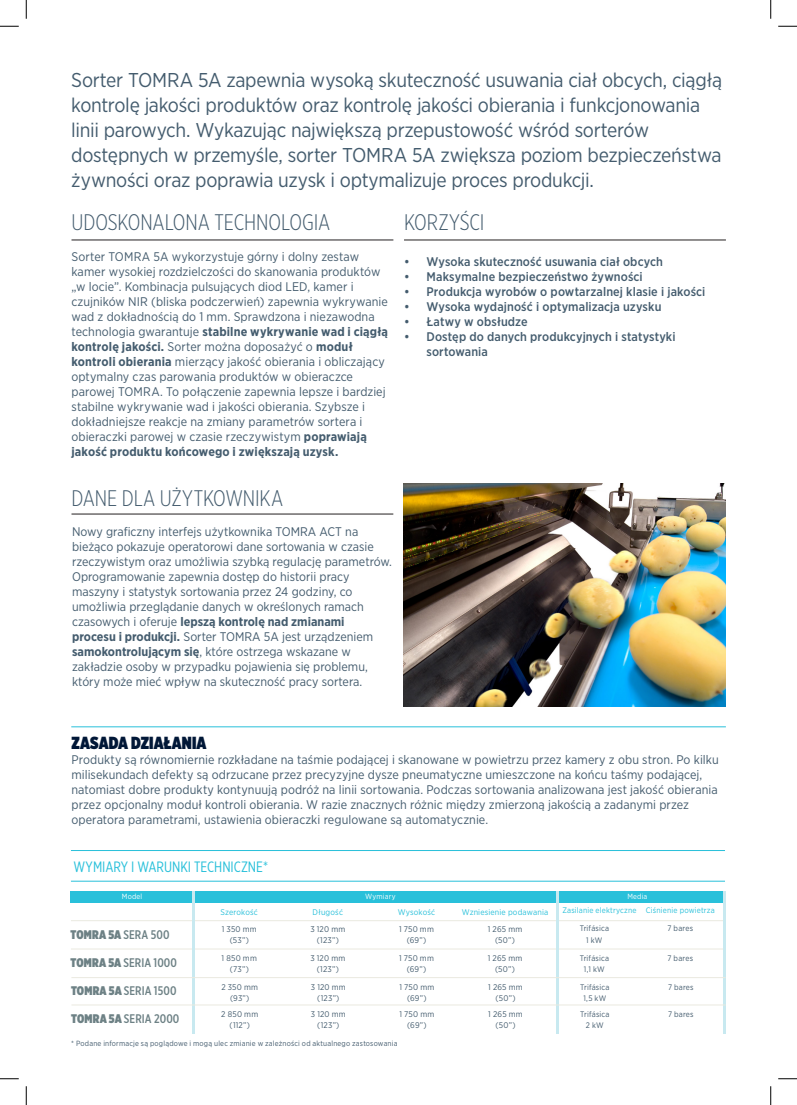
<style>
.page{position:relative;width:797px;height:1105px;background:#fff}
.page>*{position:absolute;margin:0;border:0;box-sizing:border-box;transform-origin:0 0}
.t1{font:300 22.5px "Gotham X Narrow";letter-spacing:-.005em;color:#445c6e}
.Big_Paragraph_1{font:20px/25px "Gotham Narrow";letter-spacing:-.015em;color:#445c6e}
.Body_Copy_-_8pt{font:900 17.5px "Gotham X Narrow";letter-spacing:.005em;color:#001737}
.List_Title_1{font:15px "Gotham X Narrow";color:#29c0da}
.Body_Copy_-_8pt-2{font:12.5px/15px "Gotham Narrow";color:#445c6e}
.t2{font:500 12.5px/15px "Gotham Narrow";letter-spacing:.01em;color:#445c6e}
.List_1{font:500 12.5px "Gotham X Narrow";letter-spacing:.005em;color:#6d8185}
.List_1-2{font:900 12.5px "Gotham X Narrow";letter-spacing:.015em;color:#6d8185}
.List_1-3{font:8.25px "Gotham Narrow";letter-spacing:.025em;color:#445c6e}
.List_1-4{font:8.25px "Gotham Narrow";letter-spacing:.02em;color:#29c0da}
.List_1-5{font:8px "Gotham Narrow";letter-spacing:.02em;color:#445c6e}
.List_1-6{font:8px "Gotham Narrow";letter-spacing:.02em;color:#29c0da}
.List_1-7{font:7.5px "Gotham Narrow";letter-spacing:.025em;color:#445c6e}
.List_1-8{font:7.5px "Gotham Narrow";letter-spacing:.025em;color:#fff}
.s1{font-weight:700}
.s2{font-weight:500}
.s3{font-weight:900}
</style>
<div class="page">
<hr style="left:71px;top:514px;width:322px;height:1px;background:#231f20">
<hr style="left:404px;top:240px;width:322px;height:1px;background:#231f20">
<hr style="left:71px;top:726px;width:655px;height:1px;background:#29c0da">
<hr style="left:71px;top:240px;width:322px;height:1px;background:#231f20">
<div style="left:71px;top:891px;width:654px;height:11px;background:#29c0da"></div>
<hr style="left:71px;top:881px;width:654px;height:1px;background:#29c0da">
<hr style="left:71px;top:850px;width:654px;height:1px;background:#29c0da">
<hr style="left:71px;top:920px;width:653px;height:1px;background:#eae9e0">
<hr style="left:71px;top:948px;width:654px;height:1px;background:#eae9e0">
<img style="left:404px;top:484px;width:322px;height:222px">
<hr style="left:193px;top:891px;width:2px;height:143px;background:#c8e9f0">
<hr style="left:557px;top:891px;width:2px;height:143px;background:#c8e9f0">
<hr style="left:723px;top:891px;width:2px;height:143px;background:#c8e9f0">
<hr style="left:71px;top:977px;width:654px;height:1px;background:#eae9e0">
<hr style="left:71px;top:1004px;width:654px;height:1px;background:#eae9e0">
<svg style="left:0;top:25px;width:19px;height:2px"></svg>
<svg style="left:778px;top:25px;width:19px;height:2px"></svg>
<svg style="left:0;top:1078px;width:19px;height:1px"></svg>
<svg style="left:778px;top:1078px;width:19px;height:1px"></svg>
<svg style="left:25px;top:0;width:2px;height:19px"></svg>
<svg style="left:25px;top:1086px;width:2px;height:19px"></svg>
<svg style="left:770px;top:0;width:1px;height:19px"></svg>
<svg style="left:770px;top:1086px;width:1px;height:19px"></svg>
<p class="Big_Paragraph_1" style="left:71px;top:67px;width:652px">Sorter TOMRA 5A zapewnia wysoką skuteczność usuwania ciał obcych, ciągłą kontrolę jakości produktów oraz kontrolę jakości obierania i funkcjonowania linii parowych. Wykazując największą przepustowość wśród sorterów dostępnych w przemyśle, sorter TOMRA 5A zwiększa poziom bezpieczeństwa żywności oraz poprawia uzysk i optymalizuje proces produkcji.</p>
<p class="t1" style="left:71px;top:209px;width:260px">UDOSKONALONA TECHNOLOGIA</p>
<p class="Body_Copy_-_8pt-2" style="left:71px;top:249px;width:318px">Sorter TOMRA 5A wykorzystuje górny i dolny zestaw kamer wysokiej rozdzielczości do skanowania produktów „w locie”. Kombinacja pulsujących diod LED, kamer i czujników NIR (bliska podczerwień) zapewnia wykrywanie wad z dokładnością do 1 mm. Sprawdzona i niezawodna technologia gwarantuje <span class="s1">stabilne wykrywanie wad i ciągłą kontrolę jakości.</span> Sorter można doposażyć o <span class="s1">moduł kontroli obierania</span> mierzący jakość obierania i obliczający optymalny czas parowania produktów w obieraczce parowej TOMRA. To połączenie zapewnia lepsze i bardziej stabilne wykrywanie wad i jakości obierania. Szybsze i dokładniejsze reakcje na zmiany parametrów sortera i obieraczki parowej w czasie rzeczywistym <span class="s1">poprawiają jakość produktu końcowego i zwiększają uzysk.</span></p>
<p class="t1" style="left:71px;top:485px;width:213px">DANE DLA UŻYTKOWNIKA</p>
<p class="Body_Copy_-_8pt-2" style="left:72px;top:524px;width:321px">Nowy graficzny interfejs użytkownika TOMRA ACT na bieżąco pokazuje operatorowi dane sortowania w czasie rzeczywistym oraz umożliwia szybką regulację parametrów.<br>Oprogramowanie zapewnia dostęp do historii pracy maszyny i statystyk sortowania przez 24 godziny, co umożliwia przeglądanie danych w określonych ramach czasowych i oferuje <span class="s1">lepszą kontrolę nad zmianami<br>procesu i produkcji.</span> Sorter TOMRA 5A jest urządzeniem <span class="s1">samokontrolującym się</span>, które ostrzega wskazane w zakładzie osoby w przypadku pojawienia się problemu, który może mieć wpływ na skuteczność pracy sortera.</p>
<p class="t1" style="left:404px;top:209px;width:82px">KORZYŚCI</p>
<p class="t2" style="left:404px;top:254px;width:260px">• Wysoka skuteczność usuwania ciał obcych</p>
<p class="t2" style="left:404px;top:269px;width:240px">• Maksymalne bezpieczeństwo żywności</p>
<p class="t2" style="left:404px;top:284px;width:303px">• Produkcja wyrobów o powtarzalnej klasie i jakości</p>
<p class="t2" style="left:404px;top:299px;width:259px">• Wysoka wydajność i optymalizacja uzysku</p>
<p class="t2" style="left:404px;top:314px;width:125px">• Łatwy w obsłudze</p>
<p class="t2" style="left:426px;top:329px;width:250px;text-indent:-22px">• Dostęp do danych produkcyjnych i statystyki sortowania</p>
<p class="Body_Copy_-_8pt" style="left:71px;top:731px;width:136px">ZASADA DZIAŁANIA</p>
<p class="Body_Copy_-_8pt-2" style="left:71px;top:751px;width:648px">Produkty są równomiernie rozkładane na taśmie podającej i skanowane w powietrzu przez kamery z obu stron. Po kilku milisekundach defekty są odrzucane przez precyzyjne dysze pneumatyczne umieszczone na końcu taśmy podającej, natomiast dobre produkty kontynuują podróż na linii sortowania. Podczas sortowania analizowana jest jakość obierania przez opcjonalny moduł kontroli obierania. W razie znacznych różnic między zmierzoną jakością a zadanymi przez operatora parametrami, ustawienia obieraczki regulowane są automatycznie.</p>
<p class="List_Title_1" style="left:73px;top:857px;width:196px">WYMIARY I WARUNKI TECHNICZNE*</p>
<p class="List_1-4" style="left:221px;top:907px;width:39px">Szerokość</p>
<p class="List_1-4" style="left:312px;top:907px;width:32px">Długość</p>
<p class="List_1-4" style="left:397px;top:907px;width:39px">Wysokość</p>
<p class="List_1-4" style="left:461px;top:907px;width:88px">Wzniesienie podawania</p>
<p class="List_1-6" style="left:562px;top:906px;width:154px">Zasilanie elektryczne Ciśnienie powietrza</p>
<p class="List_1-8" style="left:627px;top:891px;width:22px">Media</p>
<p class="List_1-8" style="left:122px;top:892px;width:22px">Model</p>
<p class="List_1-8" style="left:365px;top:891px;width:32px">Wymiary</p>
<p class="List_1-2" style="left:71px;top:927px;width:100px">TOMRA 5A <span class="s2">SERA 500</span></p>
<p class="List_1" style="left:71px;top:954px;width:108px"><span class="s3">TOMRA 5A</span> SERIA 1000</p>
<p class="List_1-3" style="left:222px;top:923px;width:37px">1 350 mm</p>
<p class="List_1-3" style="left:310px;top:923px;width:36px">3 120 mm</p>
<p class="List_1-3" style="left:399px;top:923px;width:36px">1 750 mm</p>
<p class="List_1-3" style="left:488px;top:923px;width:36px">1 265 mm</p>
<p class="List_1-5" style="left:579px;top:923px;width:31px">Trifásica</p>
<p class="List_1-5" style="left:667px;top:923px;width:27px">7 bares</p>
<p class="List_1-3" style="left:230px;top:935px;width:21px">(53”)</p>
<p class="List_1-3" style="left:317px;top:935px;width:24px">(123”)</p>
<p class="List_1-3" style="left:407px;top:935px;width:21px">(69”)</p>
<p class="List_1-3" style="left:495px;top:935px;width:21px">(50”)</p>
<p class="List_1-5" style="left:586px;top:935px;width:18px">1 kW</p>
<p class="List_1-3" style="left:222px;top:953px;width:37px">1 850 mm</p>
<p class="List_1-3" style="left:310px;top:953px;width:36px">3 120 mm</p>
<p class="List_1-3" style="left:399px;top:953px;width:36px">1 750 mm</p>
<p class="List_1-3" style="left:488px;top:953px;width:36px">1 265 mm</p>
<p class="List_1-5" style="left:579px;top:953px;width:31px">Trifásica</p>
<p class="List_1-5" style="left:667px;top:953px;width:27px">7 bares</p>
<p class="List_1-3" style="left:230px;top:964px;width:21px">(73”)</p>
<p class="List_1-3" style="left:317px;top:964px;width:24px">(123”)</p>
<p class="List_1-3" style="left:407px;top:964px;width:21px">(69”)</p>
<p class="List_1-3" style="left:495px;top:964px;width:21px">(50”)</p>
<p class="List_1-5" style="left:584px;top:964px;width:22px">1,1 kW</p>
<p class="List_1" style="left:71px;top:983px;width:107px"><span class="s3">TOMRA 5A</span> SERIA 1500</p>
<p class="List_1-3" style="left:221px;top:982px;width:38px">2 350 mm</p>
<p class="List_1-3" style="left:311px;top:982px;width:36px">3 120 mm</p>
<p class="List_1-3" style="left:399px;top:982px;width:36px">1 750 mm</p>
<p class="List_1-3" style="left:488px;top:982px;width:36px">1 265 mm</p>
<p class="List_1-5" style="left:580px;top:982px;width:31px">Trifásica</p>
<p class="List_1-5" style="left:668px;top:982px;width:27px">7 bares</p>
<p class="List_1-3" style="left:230px;top:993px;width:21px">(93”)</p>
<p class="List_1-3" style="left:317px;top:993px;width:24px">(123”)</p>
<p class="List_1-3" style="left:407px;top:993px;width:21px">(69”)</p>
<p class="List_1-3" style="left:495px;top:993px;width:21px">(50”)</p>
<p class="List_1-5" style="left:583px;top:993px;width:24px">1,5 kW</p>
<p class="List_1" style="left:71px;top:1010px;width:110px"><span class="s3">TOMRA 5A</span> SERIA 2000</p>
<p class="List_1-3" style="left:221px;top:1009px;width:38px">2 850 mm</p>
<p class="List_1-3" style="left:311px;top:1009px;width:36px">3 120 mm</p>
<p class="List_1-3" style="left:399px;top:1009px;width:36px">1 750 mm</p>
<p class="List_1-3" style="left:488px;top:1009px;width:36px">1 265 mm</p>
<p class="List_1-5" style="left:580px;top:1009px;width:31px">Trifásica</p>
<p class="List_1-5" style="left:668px;top:1009px;width:27px">7 bares</p>
<p class="List_1-3" style="left:229px;top:1020px;width:22px">(112”)</p>
<p class="List_1-3" style="left:317px;top:1020px;width:24px">(123”)</p>
<p class="List_1-3" style="left:407px;top:1020px;width:21px">(69”)</p>
<p class="List_1-3" style="left:495px;top:1020px;width:21px">(50”)</p>
<p class="List_1-5" style="left:586px;top:1020px;width:19px">2 kW</p>
<p class="List_1-7" style="left:71px;top:1039px;width:328px">* Podane informacje są poglądowe i mogą ulec zmianie w zależności od aktualnego zastosowania</p>
</div>
